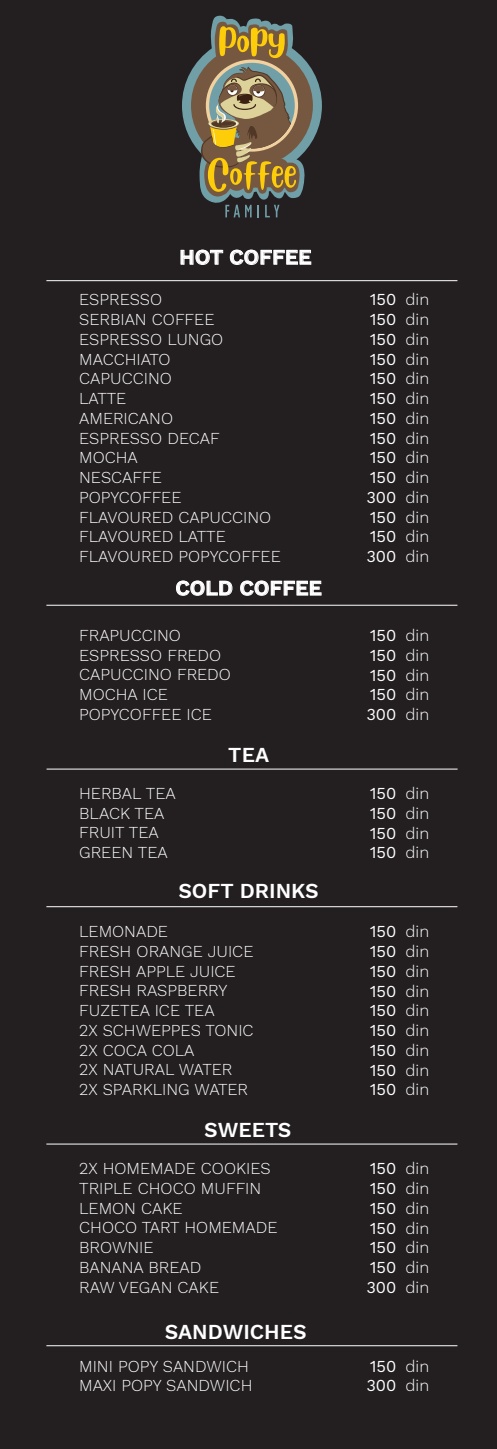
<style>
.page{position:relative;width:497px;height:1449px;background:#fff}
.page>*{position:absolute;margin:0;border:0;box-sizing:border-box;transform-origin:0 0}
.t1{font:600 21px "Work Sans";color:#fff}
.t2{font:300 16.45px/19.7px "Work Sans";color:#fff}
.t3{font:16.45px/19.7px "Work Sans";color:#fff;text-align:justify}
</style>
<div class="page">
<div style="left:0;top:0;width:496px;height:1449px;background:#231f20"></div>
<svg style="left:182px;top:15px;width:139px;height:202px"></svg>
<svg style="left:181px;top:250px;width:42px;height:15px"></svg>
<svg style="left:230px;top:250px;width:80px;height:15px"></svg>
<svg style="left:176px;top:581px;width:56px;height:14px"></svg>
<svg style="left:240px;top:581px;width:81px;height:14px"></svg>
<hr style="left:46px;top:605px;width:411px;height:1px;background:#fff">
<hr style="left:46px;top:280px;width:411px;height:1px;background:#fff">
<hr style="left:46px;top:768px;width:411px;height:1px;background:#fff">
<hr style="left:46px;top:906px;width:411px;height:1px;background:#fff">
<hr style="left:46px;top:1143px;width:411px;height:1px;background:#fff">
<hr style="left:46px;top:1345px;width:411px;height:1px;background:#fff">
<p class="t1" style="left:179px;top:245px;width:134px">HOT COFFEE</p>
<p class="t2" style="left:79px;top:290px;width:203px">ESPRESSO<br>SERBIAN COFFEE<br>ESPRESSO LUNGO<br>MACCHIATO<br>CAPUCCINO<br>LATTE<br>AMERICANO<br>ESPRESSO DECAF<br>MOCHA<br>NESCAFFE<br>POPYCOFFEE<br>FLAVOURED CAPUCCINO<br>FLAVOURED LATTE<br>FLAVOURED POPYCOFFEE</p>
<p class="t1" style="left:175px;top:576px;width:148px">COLD COFFEE</p>
<p class="t2" style="left:79px;top:626px;width:153px">FRAPUCCINO<br>ESPRESSO FREDO<br>CAPUCCINO FREDO<br>MOCHA ICE<br>POPYCOFFEE ICE</p>
<p class="t2" style="left:79px;top:784px;width:98px">HERBAL TEA<br>BLACK TEA<br>FRUIT TEA<br>GREEN TEA</p>
<p class="t1" style="left:228px;top:742px;width:42px">TEA</p>
<p class="t1" style="left:178px;top:878px;width:141px">SOFT DRINKS</p>
<p class="t2" style="left:79px;top:922px;width:176px">LEMONADE<br>FRESH ORANGE JUICE<br>FRESH APPLE JUICE<br>FRESH RASPBERRY<br>FUZETEA ICE TEA<br>2X SCHWEPPES TONIC<br>2X COCA COLA<br>2X NATURAL WATER<br>2X SPARKLING WATER</p>
<p class="t1" style="left:204px;top:1117px;width:89px">SWEETS</p>
<p class="t2" style="left:79px;top:1159px;width:199px">2X HOMEMADE COOKIES<br>TRIPLE CHOCO MUFFIN<br>LEMON CAKE<br>CHOCO TART HOMEMADE<br>BROWNIE<br>BANANA BREAD<br>RAW VEGAN CAKE</p>
<p class="t1" style="left:164px;top:1319px;width:143px">SANDWICHES</p>
<p class="t2" style="left:79px;top:1356px;width:174px">MINI POPY SANDWICH<br>MAXI POPY SANDWICH</p>
<p class="t3" style="left:366px;top:291px;width:32px">150<br>150<br>150<br>150<br>150<br>150<br>150<br>150<br>150<br>150<br>300<br>150<br>150<br>300</p>
<p class="t2" style="left:405px;top:291px;width:25px;text-align:justify">din din din din din din din din din din din din din din</p>
<p class="t3" style="left:366px;top:626px;width:32px">150<br>150<br>150<br>150<br>300</p>
<p class="t2" style="left:405px;top:626px;width:25px;text-align:justify">din din din din din</p>
<p class="t3" style="left:369px;top:784px;width:28px">150<br>150<br>150<br>150</p>
<p class="t2" style="left:405px;top:784px;width:25px;text-align:justify">din din din din</p>
<p class="t3" style="left:369px;top:922px;width:28px">150<br>150<br>150<br>150<br>150<br>150<br>150<br>150<br>150</p>
<p class="t2" style="left:405px;top:922px;width:25px;text-align:justify">din din din din din din din din din</p>
<p class="t3" style="left:366px;top:1159px;width:32px">150<br>150<br>150<br>150<br>150<br>150<br>300</p>
<p class="t2" style="left:405px;top:1159px;width:25px;text-align:justify">din din din din din din din</p>
<p class="t3" style="left:366px;top:1357px;width:32px">150<br>300</p>
<p class="t2" style="left:405px;top:1356px;width:25px">din din</p>
</div>
